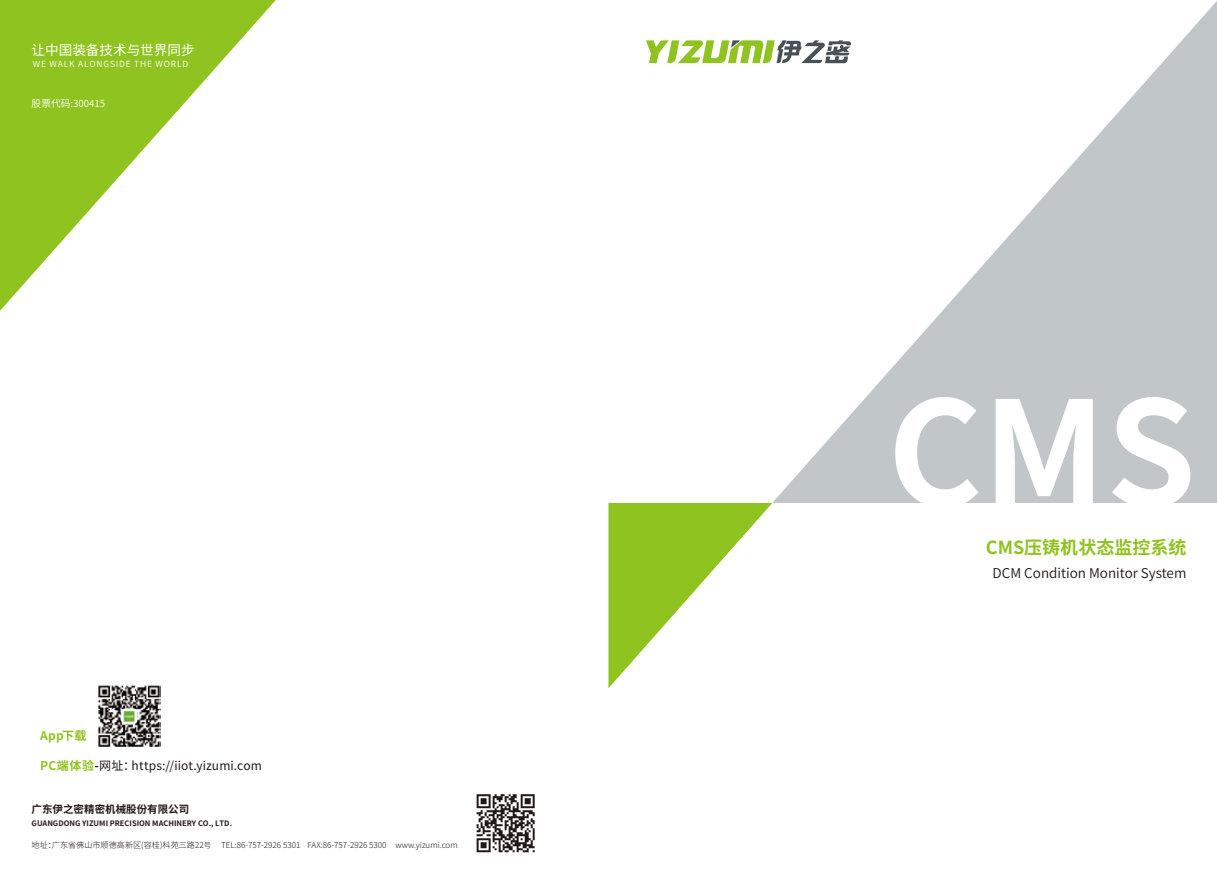
<style>
.page{position:relative;width:1217px;height:893px;background:#fff}
.page>*{position:absolute;margin:0;border:0;box-sizing:border-box;transform-origin:0 0}
.t1{font:700 144.45px "Source Han Sans CN";color:#fff}
.t2{font:700 18px "Source Han Sans CN";color:#8fc31f}
.t3{font:13.65px "Source Han Sans CN";color:#fff}
.t4{font:13.5px "Source Han Sans CN";color:#221815}
.t5{font:12px "Source Han Sans CN";letter-spacing:.01em;color:#221815}
.t6{font:700 12px "Source Han Sans CN";letter-spacing:.015em;color:#8fc31f}
.t7{font:700 10.5px "Source Han Sans CN";color:#221815}
.t8{font:9.75px "Source Han Sans CN";color:#fff}
.t9{font:8.4px "Source Han Sans CN";letter-spacing:.1em;color:#fff}
.t10{font:300 8.1px "Source Han Sans CN";color:#221815}
.t11{font:700 7.5px "Source Han Sans CN";color:#221815}
.s1{font-weight:700;color:#8fc31f}
.s2{font-weight:700}
.s3{font-size:7.35px}
</style>
<div class="page">
<img style="left:98px;top:685px;width:62px;height:62px">
<svg style="left:772px;top:2px;width:444px;height:501px;fill:#c1c6c9"></svg>
<svg style="left:646px;top:40px;width:205px;height:23px"></svg>
<svg style="left:608px;top:503px;width:164px;height:185px"></svg>
<svg style="left:0;top:0;width:276px;height:311px;fill:#8fc320"></svg>
<svg style="left:476px;top:794px;width:58px;height:58px"></svg>
<h3 class="t3" style="left:32px;top:42px;width:164px">让中国装备技术与世界同步</h3>
<p class="t9" style="left:33px;top:59px;width:157px">WE WALK ALONGSIDE THE WORLD</p>
<p class="t8" style="left:32px;top:98px;width:75px">股票代码:300415</p>
<h3 class="t6" style="left:40px;top:728px;width:48px">App下载</h3>
<h3 class="t5" style="left:40px;top:759px;width:223px"><span class="s1">PC端体验</span><span class="s2">-</span>网址：https://iiot.yizumi.com</h3>
<p class="t7" style="left:32px;top:804px;width:159px">广东伊之密精密机械股份有限公司</p>
<p class="t11" style="left:32px;top:819px;width:202px">GUANGDONG YIZUMI PRECISION MACHINERY CO., LTD.</p>
<p class="t10" style="left:32px;top:841px;width:427px">地址：广东省佛山市顺德高新区(容桂)科苑三路22<span class="s3">号</span> TEL:86-757-2926 5301 FAX:86-757-2926 5300 www.yizumi.com</p>
<h1 class="t1" style="left:887px;top:371px;width:310px">CMS</h1>
<h2 class="t2" style="left:985px;top:537px;width:202px">CMS压铸机状态监控系统</h2>
<h3 class="t4" style="left:992px;top:565px;width:195px">DCM Condition Monitor System</h3>
</div>
